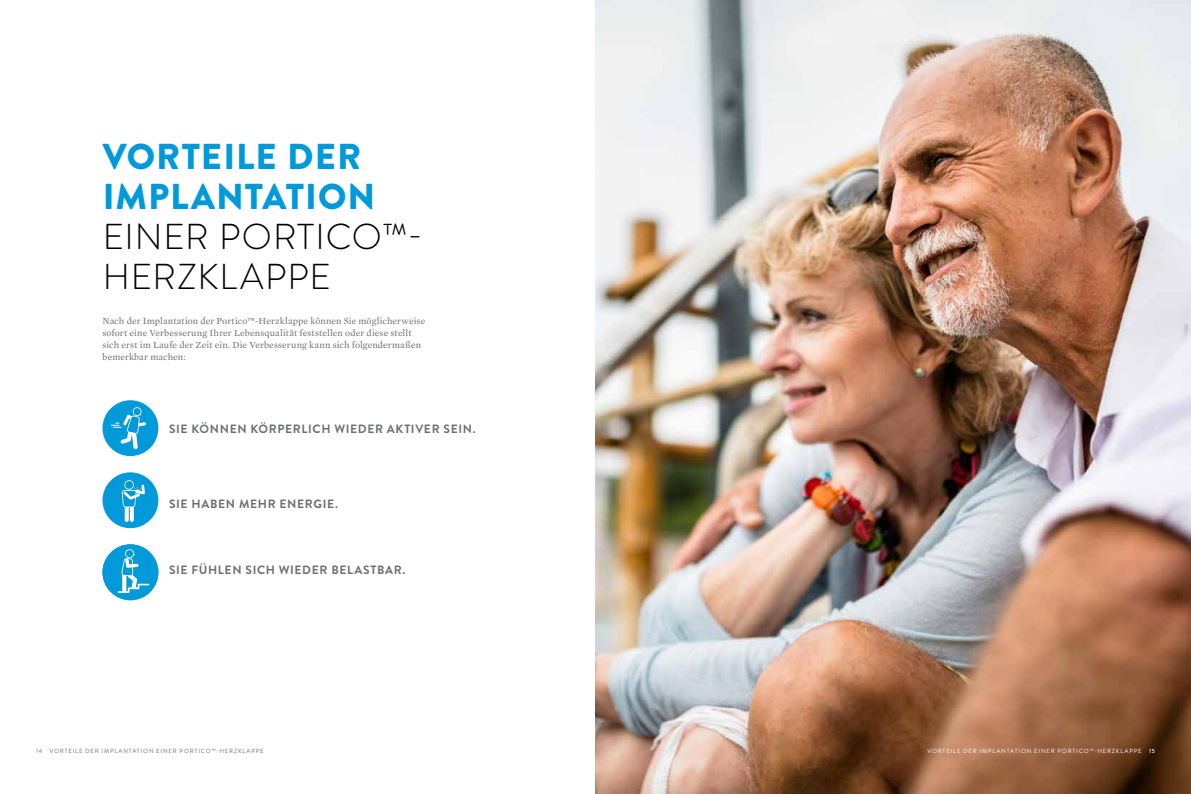
<style>
.page{position:relative;width:1191px;height:794px;background:#fff}
.page>*{position:absolute;margin:0;border:0;box-sizing:border-box;transform-origin:0 0}
.t1{font:300 36px/40px "Brandon Grotesque";letter-spacing:.025em;color:#000}
.t2{font:900 36px/40px "Brandon Grotesque";letter-spacing:.025em;color:#009ada}
.t3{font:700 12px "Brandon Grotesque";letter-spacing:.055em;color:#6d6e71}
.t4{font:9.5px/12px "Mercury Text G1";letter-spacing:.01em;color:#6d6e71}
.t5{font:6px "Brandon Grotesque";letter-spacing:.14em;color:#6d6e71}
.t6{font:6px "Brandon Grotesque";letter-spacing:.14em;color:#fff}
.s1{font-weight:500}
</style>
<div class="page">
<img style="left:595px;top:0;width:596px;height:794px">
<div style="left:102px;top:472px;width:56px;height:56px;background:#009ada;border-radius:50%"></div>
<svg style="left:122px;top:480px;width:23px;height:42px"></svg>
<div style="left:102px;top:544px;width:56px;height:56px;background:#009ada;border-radius:50%"></div>
<div style="left:102px;top:400px;width:56px;height:56px;background:#009ada;border-radius:50%"></div>
<svg style="left:111px;top:407px;width:35px;height:42px"></svg>
<svg style="left:110px;top:549px;width:41px;height:44px"></svg>
<h1 class="t2" style="left:103px;top:137px;width:274px">VORTEILE DER<br>IMPLANTATION</h1>
<h1 class="t1" style="left:103px;top:217px;width:322px">EINER PORTICO™-<br>HERZKLAPPE</h1>
<p class="t4" style="left:102px;top:314px;width:324px">Nach der Implantation der Portico™-Herzklappe können Sie möglicherweise sofort eine Verbesserung Ihrer Lebensqualität feststellen oder diese stellt sich erst im Laufe der Zeit ein. Die Verbesserung kann sich folgendermaßen bemerkbar machen:</p>
<p class="t3" style="left:169px;top:420px;width:308px">SIE KÖNNEN KÖRPERLICH WIEDER AKTIVER SEIN.</p>
<p class="t3" style="left:169px;top:495px;width:170px">SIE HABEN MEHR ENERGIE.</p>
<p class="t3" style="left:169px;top:561px;width:238px">SIE FÜHLEN SICH WIEDER BELASTBAR.</p>
<p class="t5" style="left:36px;top:747px;width:229px">14 VORTEILE DER IMPLANTATION EINER PORTICO™-HERZKLAPPE</p>
<p class="t6" style="left:927px;top:747px;width:229px">VORTEILE DER IMPLANTATION EINER PORTICO™-HERZKLAPPE <span class="s1">15</span></p>
</div>
